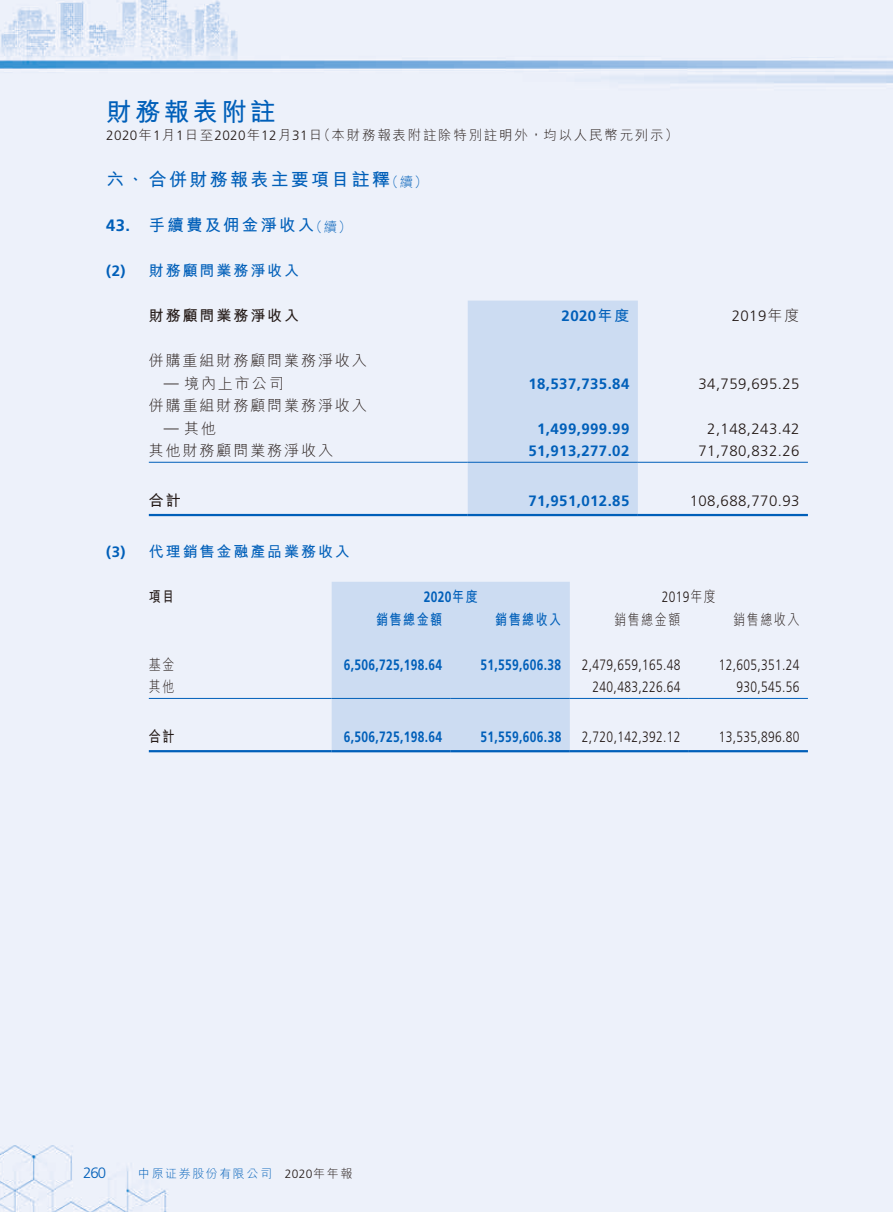
<style>
.page{position:relative;width:893px;height:1212px;background:#edf1fa}
.page>*{position:absolute;margin:0;border:0;box-sizing:border-box;transform-origin:0 0}
.t1{font:700 25.5px "M Hei HK";letter-spacing:.13em;color:#005fb9}
.t2{font:700 18px "M Hei HK";letter-spacing:.13em;color:#005fb9}
.t3{font:700 16.5px "M Hei HK";letter-spacing:.13em;color:#005fb9}
.t4{font:300 15px "Frutiger LT Std";letter-spacing:.03em;color:#231916;scale:.8 1}
.t5{font:700 15px "Frutiger LT Std";letter-spacing:.03em;color:#005fb9;scale:.8 1}
.t6{font:300 15px "Frutiger LT Std";letter-spacing:.03em;color:#231916}
.t7{font:700 15px "Frutiger LT Std";letter-spacing:.03em;color:#005fb9}
.t8{font:300 15px "M Hei HK";letter-spacing:.13em;color:#231916}
.t9{font:700 15px "M Hei HK";letter-spacing:.13em;color:#005fb9}
.t10{font:300 15px "M Hei HK";letter-spacing:.13em;color:#231916;scale:.8 1}
.t11{font:700 15px "M Hei HK";letter-spacing:.13em;color:#231916}
.t12{font:700 15px "M Hei HK";letter-spacing:.13em;color:#005fb9;scale:.8 1}
.t13{font:700 15px "M Hei HK";letter-spacing:.13em;color:#231916;scale:.8 1}
.t14{font:300 15px "Frutiger LT Std";color:#005fb9}
.t15{font:300 13.5px "M Hei HK";letter-spacing:.13em;color:#231916}
.t16{font:300 12px "M Hei HK";letter-spacing:.13em;color:#005fb9}
.s1{font-family:"Frutiger LT Std"}
.s2{font-weight:300;font-size:13.5px}
.s3{font-family:"M Hei HK"}
.s4{font-family:"M Hei HKS"}
.s5{font-family:"Frutiger LT Std";color:#231916}
.s6{color:#231916}
</style>
<div class="page">
<div style="left:468px;top:301px;width:170px;height:213px;background:#ccdcf2"></div>
<hr style="left:149px;top:462px;width:319px;height:1px;background:#005fb9">
<hr style="left:468px;top:462px;width:170px;height:1px;background:#005fb9">
<hr style="left:638px;top:462px;width:170px;height:1px;background:#005fb9">
<hr style="left:149px;top:514px;width:319px;height:2px;background:#005fb9">
<hr style="left:468px;top:514px;width:170px;height:2px;background:#005fb9">
<hr style="left:638px;top:514px;width:170px;height:2px;background:#005fb9">
<div style="left:332px;top:582px;width:238px;height:168px;background:#ccdcf2"></div>
<hr style="left:149px;top:698px;width:183px;height:1px;background:#005fb9">
<hr style="left:332px;top:698px;width:119px;height:1px;background:#005fb9">
<hr style="left:451px;top:698px;width:119px;height:1px;background:#005fb9">
<hr style="left:570px;top:698px;width:119px;height:1px;background:#005fb9">
<hr style="left:689px;top:698px;width:119px;height:1px;background:#005fb9">
<hr style="left:149px;top:750px;width:183px;height:2px;background:#005fb9">
<hr style="left:332px;top:750px;width:119px;height:2px;background:#005fb9">
<hr style="left:451px;top:750px;width:119px;height:2px;background:#005fb9">
<hr style="left:570px;top:750px;width:119px;height:2px;background:#005fb9">
<hr style="left:689px;top:750px;width:119px;height:2px;background:#005fb9">
<h1 class="t1" style="left:106px;top:93px;width:171px">財務報表附註</h1>
<p class="t15" style="left:106px;top:128px;width:573px"><span class="s1">2020</span>年<span class="s1">1</span>月<span class="s1">1</span>日至<span class="s1">2020</span>年<span class="s1">12</span>月<span class="s1">31</span>日（本財務報表附註除特別註明外，均以人民幣元列示）</p>
<p class="t2" style="left:106px;top:166px;width:323px">六、 合併財務報表主要項目註釋<span class="s2">（續）</span></p>
<p class="t3" style="left:106px;top:213px;width:247px"><span class="s1">43.</span> 手續費及佣金淨收入<span class="s2">（續）</span></p>
<p class="t9" style="left:106px;top:260px;width:194px"><span class="s1">(2)</span> 財務顧問業務淨收入</p>
<p class="t11" style="left:149px;top:305px;width:152px">財務顧問業務淨收入</p>
<p class="t7" style="left:562px;top:307px;width:69px">2020<span class="s3">年度</span></p>
<p class="t6" style="left:732px;top:307px;width:69px">2019<span class="s3">年度</span></p>
<p class="t8" style="left:149px;top:353px;width:220px">併購重組財務顧問業務淨收入</p>
<p class="t8" style="left:164px;top:375px;width:122px"><span class="s1">—</span> 境內上市公司</p>
<p class="t7" style="left:528px;top:375px;width:102px">18,537,735.84</p>
<p class="t6" style="left:698px;top:375px;width:102px">34,759,695.25</p>
<p class="t8" style="left:149px;top:398px;width:220px">併購重組財務顧問業務淨收入</p>
<p class="t8" style="left:164px;top:420px;width:54px"><span class="s1">—</span> 其他</p>
<p class="t7" style="left:537px;top:420px;width:94px">1,499,999.99</p>
<p class="t6" style="left:707px;top:420px;width:94px">2,148,243.42</p>
<p class="t8" style="left:149px;top:443px;width:186px">其他財務顧問業務淨收入</p>
<p class="t7" style="left:528px;top:442px;width:102px">51,913,277.02</p>
<p class="t6" style="left:698px;top:442px;width:102px">71,780,832.26</p>
<p class="t11" style="left:149px;top:489px;width:33px">合計</p>
<p class="t7" style="left:528px;top:492px;width:102px">71,951,012.85</p>
<p class="t6" style="left:690px;top:492px;width:111px">108,688,770.93</p>
<p class="t9" style="left:106px;top:541px;width:245px"><span class="s1">(3)</span> 代理銷售金融產品業務收入</p>
<p class="t13" style="left:149px;top:586px;width:33px">項目</p>
<p class="t5" style="left:424px;top:588px;width:69px">2020<span class="s3">年度</span></p>
<p class="t4" style="left:662px;top:589px;width:69px">2019<span class="s3">年度</span></p>
<p class="t12" style="left:376px;top:608px;width:84px">銷售總金額</p>
<p class="t12" style="left:495px;top:608px;width:84px">銷售總收入</p>
<p class="t10" style="left:614px;top:612px;width:84px">銷售總金額</p>
<p class="t10" style="left:733px;top:612px;width:84px">銷售總收入</p>
<p class="t10" style="left:149px;top:657px;width:33px">基金</p>
<p class="t5" style="left:344px;top:656px;width:125px">6,506,725,198.64</p>
<p class="t5" style="left:481px;top:656px;width:102px">51,559,606.38</p>
<p class="t4" style="left:582px;top:656px;width:125px">2,479,659,165.48</p>
<p class="t4" style="left:719px;top:656px;width:102px">12,605,351.24</p>
<p class="t10" style="left:149px;top:679px;width:33px">其他</p>
<p class="t4" style="left:593px;top:679px;width:111px">240,483,226.64</p>
<p class="t4" style="left:736px;top:679px;width:80px">930,545.56</p>
<p class="t13" style="left:149px;top:725px;width:33px">合計</p>
<p class="t5" style="left:344px;top:728px;width:125px">6,506,725,198.64</p>
<p class="t5" style="left:481px;top:728px;width:102px">51,559,606.38</p>
<p class="t4" style="left:582px;top:728px;width:125px">2,720,142,392.12</p>
<p class="t4" style="left:719px;top:728px;width:102px">13,535,896.80</p>
<p class="t14" style="left:83px;top:1164px;width:25px">260</p>
<p class="t16" style="left:138px;top:1167px;width:216px"><span class="s4">中原證券</span>股份有限公司 <span class="s5">2020</span><span class="s6">年年報</span></p>
</div>
